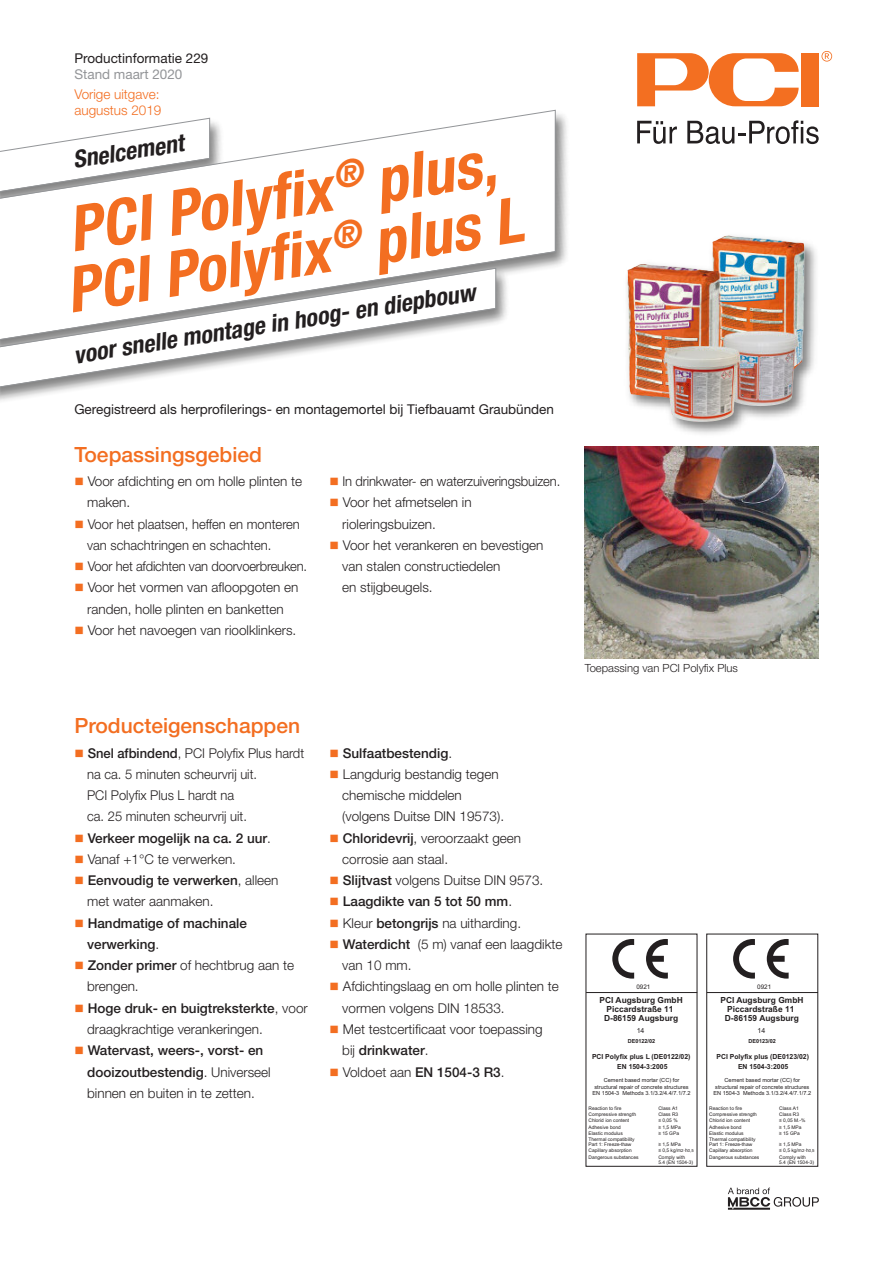
<style>
.page{position:relative;width:893px;height:1263px;background:#fff}
.page>*{position:absolute;margin:0;border:0;box-sizing:border-box;transform-origin:0 0}
.t1{font:italic 700 condensed 63px/60px "Helvetica Neue LT Pro";color:#f36e21}
.t2{font:italic 700 condensed 24px "Helvetica Neue LT Pro";color:#231f20}
.t3{font:500 21px "Helvetica Neue LT Pro";color:#f36e21}
.t4{font:300 13.5px/21.3px "Helvetica Neue LT Pro";color:#231f20}
.t5{font:300 13.5px/21.3px "Helvetica Neue LT Pro";color:#231f20;scale:.96 1}
.t6{font:500 13.5px/21.3px "Helvetica Neue LT Pro";color:#231f20}
.t7{font:13.5px "Helvetica Neue LT Pro";color:#231f20}
.t8{font:300 13.5px/16.2px "Helvetica Neue LT Pro";color:#f36e21}
.t9{font:13.5px "Helvetica Neue LT Pro";color:#939598}
.t10{font:300 11.25px "Helvetica Neue LT Pro";color:#231f20}
.t11{font:700 8.4px/9.1px "Arial";color:#231f20;text-align:center}
.t12{font:700 7.05px/9.8px "Arial";color:#231f20;text-align:center}
.t13{font:7.05px "Arial";color:#231f20}
.t14{font:6.3px "Arial";color:#231f20}
.t15{font:5.55px/6.8px "Arial";color:#231f20;text-align:center}
.t16{font:700 5.55px "Arial";color:#231f20}
.t17{font:4.95px/4.9px "Arial";color:#231f20}
.s1{color:#f36e21}
.s2{font-weight:500}
.s3{font-weight:300}
.s4{font-size:4.2px}
</style>
<div class="page">
<div style="left:801px;top:53px;width:18px;height:53px;background:#f36f21"></div>
<svg style="left:637px;top:53px;width:162px;height:53px"></svg>
<svg style="left:821px;top:51px;width:11px;height:11px"></svg>
<svg style="left:637px;top:121px;width:40px;height:23px"></svg>
<svg style="left:687px;top:120px;width:132px;height:24px"></svg>
<img style="left:556px;top:114px;width:11px;height:152px">
<svg style="left:1px;top:109px;width:555px;height:163px"></svg>
<img style="left:627px;top:235px;width:189px;height:199px">
<img style="left:627px;top:264px;width:72px;height:7px">
<img style="left:1px;top:260px;width:521px;height:141px">
<svg style="left:1px;top:267px;width:495px;height:123px"></svg>
<hr style="left:586px;top:992px;width:111px;height:1px;background:#231f20">
<svg style="left:612px;top:939px;width:22px;height:39px"></svg>
<svg style="left:646px;top:939px;width:22px;height:39px"></svg>
<hr style="left:707px;top:992px;width:111px;height:1px;background:#231f20">
<div style="left:706px;top:934px;width:112px;height:232px;border:1px solid #231f20"></div>
<svg style="left:733px;top:939px;width:22px;height:39px"></svg>
<svg style="left:767px;top:939px;width:22px;height:39px"></svg>
<img style="left:585px;top:446px;width:234px;height:213px">
<svg style="left:728px;top:1187px;width:91px;height:23px"></svg>
<p class="t7" style="left:74px;top:53px;width:136px">Productinformatie 229</p>
<p class="t9" style="left:74px;top:69px;width:110px">Stand maart 2020</p>
<p class="t8" style="left:74px;top:87px;width:89px">Vorige uitgave: augustus 2019</p>
<h2 class="t2" style="left:72px;top:151px;width:113px;rotate:-9deg">Snelcement</h2>
<h1 class="t1" style="left:53px;top:207px;width:463px;rotate:-9deg">PCI Polyfi x<sup>®</sup> plus,<br>PCI Polyfi x<sup>®</sup> plus L</h1>
<h2 class="t2" style="left:72px;top:347px;width:408px;rotate:-9deg">voor snelle montage in hoog- en diepbouw</h2>
<p class="t7" style="left:74px;top:404px;width:481px">Geregistreerd als herprofilerings- en montagemortel bij Tiefbauamt Graubünden</p>
<h3 class="t3" style="left:74px;top:446px;width:189px">Toepassingsgebied</h3>
<p class="t4" style="left:87px;top:472px;width:216px;text-indent:-13px"><span class="s1">■</span> Voor afdichting en om holle plinten te maken.</p>
<p class="t5" style="left:87px;top:514px;width:223px;text-indent:-13px"><span class="s1">■</span> Voor het plaatsen, heffen en monteren van schachtringen en schachten.</p>
<p class="t5" style="left:74px;top:557px;width:244px"><span class="s1">■</span> Voor het afdichten van doorvoerbreuken.</p>
<p class="t4" style="left:74px;top:578px;width:226px;text-align:center"><span class="s1">■</span> Voor het vormen van afloopgoten en randen, holle plinten en banketten</p>
<p class="t4" style="left:74px;top:621px;width:223px"><span class="s1">■</span> Voor het navoegen van rioolklinkers.</p>
<p class="t5" style="left:330px;top:472px;width:242px"><span class="s1">■</span> In drinkwater- en waterzuiveringsbuizen.</p>
<p class="t4" style="left:342px;top:493px;width:131px;text-indent:-13px"><span class="s1">■</span> Voor het afmetselen in rioleringsbuizen.</p>
<p class="t4" style="left:342px;top:536px;width:203px;text-indent:-13px"><span class="s1">■</span> Voor het verankeren en bevestigen van stalen constructiedelen<br>en stijgbeugels.</p>
<h3 class="t3" style="left:74px;top:718px;width:227px">Producteigenschappen</h3>
<p class="t5" style="left:87px;top:743px;width:228px;text-indent:-13px"><span class="s1">■</span> <span class="s2">Snel afbindend</span>, PCI Polyfix Plus hardt na ca. 5 minuten scheurvrij uit.<br>PCI Polyfix Plus L hardt na<br>ca. 25 minuten scheurvrij uit.</p>
<p class="t6" style="left:74px;top:828px;width:198px"><span class="s1">■</span> Verkeer mogelijk na ca. 2 uur<span class="s3">.</span></p>
<p class="t4" style="left:74px;top:850px;width:163px"><span class="s1">■</span> Vanaf +1°C te verwerken.</p>
<p class="t4" style="left:87px;top:871px;width:193px;text-indent:-13px"><span class="s1">■</span> <span class="s2">Eenvoudig te verwerken</span>, alleen met water aanmaken.</p>
<p class="t6" style="left:87px;top:913px;width:161px;text-indent:-13px"><span class="s1">■</span> Handmatige of machinale verwerking<span class="s3">.</span></p>
<p class="t4" style="left:87px;top:956px;width:208px;text-indent:-13px"><span class="s1">■</span> <span class="s2">Zonder primer</span> of hechtbrug aan te brengen.</p>
<p class="t4" style="left:87px;top:998px;width:222px;text-indent:-13px"><span class="s1">■</span> <span class="s2">Hoge druk- en buigtreksterkte</span>, voor draagkrachtige verankeringen.</p>
<p class="t6" style="left:87px;top:1041px;width:185px;text-indent:-13px"><span class="s1">■</span> Watervast, weers-, vorst- en dooizoutbestendig<span class="s3">. Universeel binnen en buiten in te zetten.</span></p>
<p class="t6" style="left:330px;top:743px;width:124px"><span class="s1">■</span> Sulfaatbestendig<span class="s3">.</span></p>
<p class="t4" style="left:342px;top:765px;width:163px;text-indent:-13px"><span class="s1">■</span> Langdurig bestandig tegen chemische middelen (volgens Duitse DIN 19573).</p>
<p class="t4" style="left:342px;top:828px;width:180px;text-indent:-13px"><span class="s1">■</span> <span class="s2">Chloridevrij</span>, veroorzaakt geen corrosie aan staal.</p>
<p class="t4" style="left:330px;top:871px;width:215px"><span class="s1">■</span> <span class="s2">Slijtvast</span> volgens Duitse DIN 9573.</p>
<p class="t6" style="left:330px;top:892px;width:184px"><span class="s1">■</span> Laagdikte van 5 tot 50 mm<span class="s3">.</span></p>
<p class="t4" style="left:330px;top:913px;width:193px"><span class="s1">■</span> Kleur <span class="s2">betongrijs</span> na uitharding.</p>
<p class="t4" style="left:342px;top:935px;width:222px;text-indent:-13px"><span class="s1">■</span> <span class="s2">Waterdicht</span> (5 m) vanaf een laagdikte van 10 mm.</p>
<p class="t4" style="left:342px;top:977px;width:218px;text-indent:-13px"><span class="s1">■</span> Afdichtingslaag en om holle plinten te vormen volgens DIN 18533.</p>
<p class="t4" style="left:342px;top:1020px;width:202px;text-indent:-13px"><span class="s1">■</span> Met testcertificaat voor toepassing bij <span class="s2">drinkwater</span>.</p>
<p class="t4" style="left:330px;top:1062px;width:176px"><span class="s1">■</span> Voldoet aan <span class="s2">EN 1504-3 R3</span>.</p>
<p class="t10" style="left:585px;top:664px;width:155px">Toepassing van PCI Polyfix Plus</p>
<p class="t14" style="left:636px;top:982px;width:15px">0921</p>
<p class="t11" style="left:600px;top:995px;width:85px">PCI Augsburg GmbH<br>Piccardstraße 11<br>D-86159 Augsburg</p>
<p class="t13" style="left:637px;top:1026px;width:9px">14</p>
<p class="t16" style="left:628px;top:1037px;width:29px">DE0122/02</p>
<p class="t12" style="left:592px;top:1052px;width:100px">PCI Polyfix plus L (DE0122/02)<br>EN 1504-3:2005</p>
<p class="t15" style="left:593px;top:1077px;width:99px">Cement based mortar (CC) for structural repair of concrete structures<br>EN 1504-3 Methods 3.1/3.2/4.4/7.1/7.2</p>
<p class="t17" style="left:588px;top:1105px;width:34px">Reaction to fire</p>
<p class="t17" style="left:658px;top:1105px;width:21px">Class A1</p>
<p class="t17" style="left:588px;top:1112px;width:49px">Compressive strength</p>
<p class="t17" style="left:658px;top:1112px;width:21px">Class R3</p>
<p class="t17" style="left:588px;top:1118px;width:42px">Chlorid ion content</p>
<p class="t17" style="left:658px;top:1118px;width:21px">≤ 0,05 %</p>
<p class="t17" style="left:588px;top:1124px;width:34px">Adhesive bond</p>
<p class="t17" style="left:658px;top:1124px;width:24px">≥ 1,5 MPa</p>
<p class="t17" style="left:588px;top:1131px;width:36px">Elastic modulus</p>
<p class="t17" style="left:658px;top:1131px;width:22px">≥ 15 GPa</p>
<p class="t17" style="left:588px;top:1137px;width:48px">Thermal compatibility<br>Part 1: Freeze-thaw</p>
<p class="t17" style="left:658px;top:1142px;width:24px">≥ 1,5 MPa</p>
<p class="t17" style="left:588px;top:1148px;width:45px">Capillary absorption</p>
<p class="t17" style="left:658px;top:1148px;width:37px">≤ 0,5 kg/m<span class="s4">2</span>·h<span class="s4">0,5</span></p>
<p class="t17" style="left:588px;top:1154px;width:52px">Dangerous substances</p>
<p class="t17" style="left:658px;top:1154px;width:36px">Comply with<br>5.4 (EN 1504-3)</p>
<p class="t14" style="left:757px;top:982px;width:15px">0921</p>
<p class="t11" style="left:720px;top:995px;width:85px">PCI Augsburg GmbH<br>Piccardstraße 11<br>D-86159 Augsburg</p>
<p class="t13" style="left:757px;top:1026px;width:9px">14</p>
<p class="t16" style="left:748px;top:1037px;width:29px">DE0123/02</p>
<p class="t12" style="left:717px;top:1052px;width:94px">PCI Polyfix plus (DE0123/02)<br>EN 1504-3:2005</p>
<p class="t15" style="left:713px;top:1077px;width:99px">Cement based mortar (CC) for structural repair of concrete structures<br>EN 1504-3 Methods 3.1/3.2/4.4/7.1/7.2</p>
<p class="t17" style="left:709px;top:1105px;width:34px">Reaction to fire</p>
<p class="t17" style="left:779px;top:1105px;width:21px">Class A1</p>
<p class="t17" style="left:709px;top:1112px;width:49px">Compressive strength</p>
<p class="t17" style="left:779px;top:1112px;width:21px">Class R3</p>
<p class="t17" style="left:709px;top:1118px;width:42px">Chlorid ion content</p>
<p class="t17" style="left:779px;top:1118px;width:28px">≤ 0,05 M.-%</p>
<p class="t17" style="left:709px;top:1124px;width:34px">Adhesive bond</p>
<p class="t17" style="left:779px;top:1124px;width:24px">≥ 1,5 MPa</p>
<p class="t17" style="left:709px;top:1131px;width:36px">Elastic modulus</p>
<p class="t17" style="left:779px;top:1131px;width:22px">≥ 15 GPa</p>
<p class="t17" style="left:709px;top:1137px;width:48px">Thermal compatibility<br>Part 1: Freeze-thaw</p>
<p class="t17" style="left:779px;top:1142px;width:24px">≥ 1,5 MPa</p>
<p class="t17" style="left:709px;top:1148px;width:45px">Capillary absorption</p>
<p class="t17" style="left:779px;top:1148px;width:37px">≤ 0,5 kg/m<span class="s4">2</span>·h<span class="s4">0,5</span></p>
<p class="t17" style="left:709px;top:1154px;width:52px">Dangerous substances</p>
<p class="t17" style="left:779px;top:1154px;width:36px">Comply with<br>5.4 (EN 1504-3)</p>
</div>
